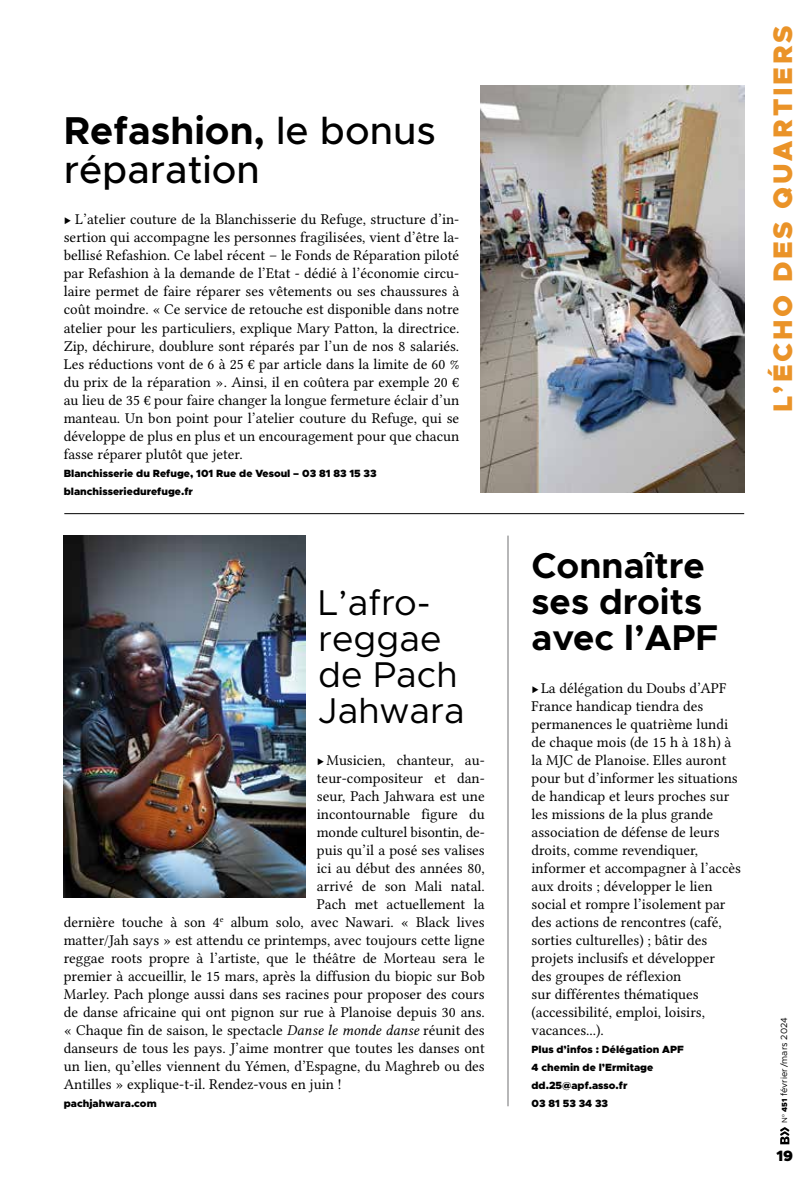
<style>
.page{position:relative;width:808px;height:1191px;background:#fff}
.page>*{position:absolute;margin:0;border:0;box-sizing:border-box;transform-origin:0 0}
.t1{font:500 39px/39px "Metropolis";color:#000}
.t2{font:700 36px/36px "Metropolis";color:#000}
.t3{font:36px/36px "Metropolis";color:#000}
.t4{font:900 27px "Metropolis";letter-spacing:.1em;color:#ea9328}
.t5{font:15px/18px "Lin Libertine O";color:#000;text-align:justify}
.t6{font:900 15px "Metropolis";color:#000}
.t7{font:900 10.5px/18px "Metropolis";color:#000}
.t8{font:9px "Metropolis";color:#000}
.s1{font-weight:700}
.s2{font-family:"Lin Libertine OI"}
.s3{font-size:7.5px}
.s4{font-weight:900;font-size:7.5px}
</style>
<div class="page">
<svg style="left:780px;top:1127px;width:9px;height:17px"></svg>
<hr style="left:64px;top:513px;width:680px;height:1px;background:#000">
<hr style="left:508px;top:535px;width:1px;height:571px;background:#707172">
<img style="left:480px;top:85px;width:264px;height:407px">
<img style="left:64px;top:535px;width:241px;height:362px">
<h1 class="t1" style="left:64px;top:111px;width:374px"><span class="s1">Refashion,</span> le bonus réparation</h1>
<p class="t5" style="left:64px;top:211px;width:397px">▶ L’atelier couture de la Blanchisserie du Refuge, structure d’in&shy;sertion qui accompagne les personnes fragilisées, vient d’être la&shy;bellisé Refashion. Ce label récent – le Fonds de Réparation piloté par Refashion à la demande de l’Etat - dédié à l’économie circu&shy;laire permet de faire réparer ses vêtements ou ses chaussures à coût moindre. « Ce service de retouche est disponible dans notre atelier pour les particuliers, explique Mary Patton, la directrice.<br>Zip, déchirure, doublure sont réparés par l’un de nos 8 salariés.<br>Les réductions vont de 6 à 25 € par article dans la limite de 60 % du prix de la réparation ». Ainsi, il en coûtera par exemple 20 € au lieu de 35 € pour faire changer la longue fermeture éclair d’un manteau. Un bon point pour l’atelier couture du Refuge, qui se développe de plus en plus et un encouragement pour que chacun fasse réparer plutôt que jeter.</p>
<p class="t7" style="left:64px;top:464px;width:314px">Blanchisserie du Refuge, 101 Rue de Vesoul – 03 81 83 15 33 blanchisseriedurefuge.fr</p>
<h2 class="t3" style="left:318px;top:584px;width:148px">L’afro&shy;reggae de Pach<br>Jahwara</h2>
<p class="t5" style="left:317px;top:751px;width:169px">▶ Musicien, chanteur, au-</p>
<p class="t5" style="left:317px;top:769px;width:169px">teur-compositeur et dan-</p>
<p class="t5" style="left:317px;top:787px;width:169px">seur, Pach Jahwara est une</p>
<p class="t5" style="left:317px;top:805px;width:169px">incontournable figure du</p>
<p class="t5" style="left:317px;top:823px;width:169px">monde culturel bisontin, de-</p>
<p class="t5" style="left:317px;top:841px;width:169px">puis qu’il a posé ses valises</p>
<p class="t5" style="left:317px;top:859px;width:169px">ici au début des années 80,</p>
<p class="t5" style="left:317px;top:877px;width:169px">arrivé de son Mali natal.</p>
<p class="t5" style="left:317px;top:895px;width:169px">Pach met actuellement la</p>
<p class="t5" style="left:64px;top:913px;width:422px">dernière touche à son 4<sup>e</sup> album solo, avec Nawari. « Black lives</p>
<p class="t5" style="left:64px;top:931px;width:422px">matter/Jah says » est attendu ce printemps, avec toujours cette ligne</p>
<p class="t5" style="left:64px;top:949px;width:422px">reggae roots propre à l’artiste, que le théâtre de Morteau sera le</p>
<p class="t5" style="left:64px;top:967px;width:422px">premier à accueillir, le 15 mars, après la diffusion du biopic sur Bob</p>
<p class="t5" style="left:64px;top:985px;width:422px">Marley. Pach plonge aussi dans ses racines pour proposer des cours</p>
<p class="t5" style="left:64px;top:1003px;width:422px">de danse africaine qui ont pignon sur rue à Planoise depuis 30 ans.</p>
<p class="t5" style="left:64px;top:1021px;width:422px">« Chaque fin de saison, le spectacle <span class="s2">Danse le monde danse</span> réunit des</p>
<p class="t5" style="left:64px;top:1039px;width:422px">danseurs de tous les pays. J’aime montrer que toutes les danses ont</p>
<p class="t5" style="left:64px;top:1057px;width:422px">un lien, qu’elles viennent du Yémen, d’Espagne, du Maghreb ou des</p>
<p class="t5" style="left:64px;top:1075px;width:280px">Antilles » explique-t-il. Rendez-vous en juin !</p>
<p class="t7" style="left:64px;top:1094px;width:94px">pachjahwara.com</p>
<h3 class="t4" style="left:765px;top:412px;width:388px;rotate:-90deg">L’ÉCHO DES QUARTIERS</h3>
<h2 class="t2" style="left:531px;top:547px;width:188px">Connaître ses droits avec l’APF</h2>
<p class="t5" style="left:531px;top:679px;width:211px;text-align:left">▶ La délégation du Doubs d’APF<br>France handicap tiendra des permanences le quatrième lundi de chaque mois (de 15 h à 18 h) à la MJC de Planoise. Elles auront pour but d’informer les situations de handicap et leurs proches sur les missions de la plus grande association de défense de leurs droits, comme revendiquer, informer et accompagner à l’accès aux droits ; développer le lien social et rompre l’isolement par des actions de rencontres (café, sorties culturelles) ; bâtir des projets inclusifs et développer<br>des groupes de réflexion<br>sur différentes thématiques (accessibilité, emploi, loisirs, vacances...).</p>
<p class="t7" style="left:531px;top:1040px;width:154px">Plus d’infos : Délégation APF<br>4 chemin de l’Ermitage dd.25@apf.asso.fr<br>03 81 53 34 33</p>
<p class="t8" style="left:778px;top:1122px;width:107px;rotate:-90deg"><span class="s3">N</span><sup>o</sup> <span class="s4">451</span> février /mars 2024</p>
<p class="t6" style="left:776px;top:1145px;width:18px">19</p>
</div>
